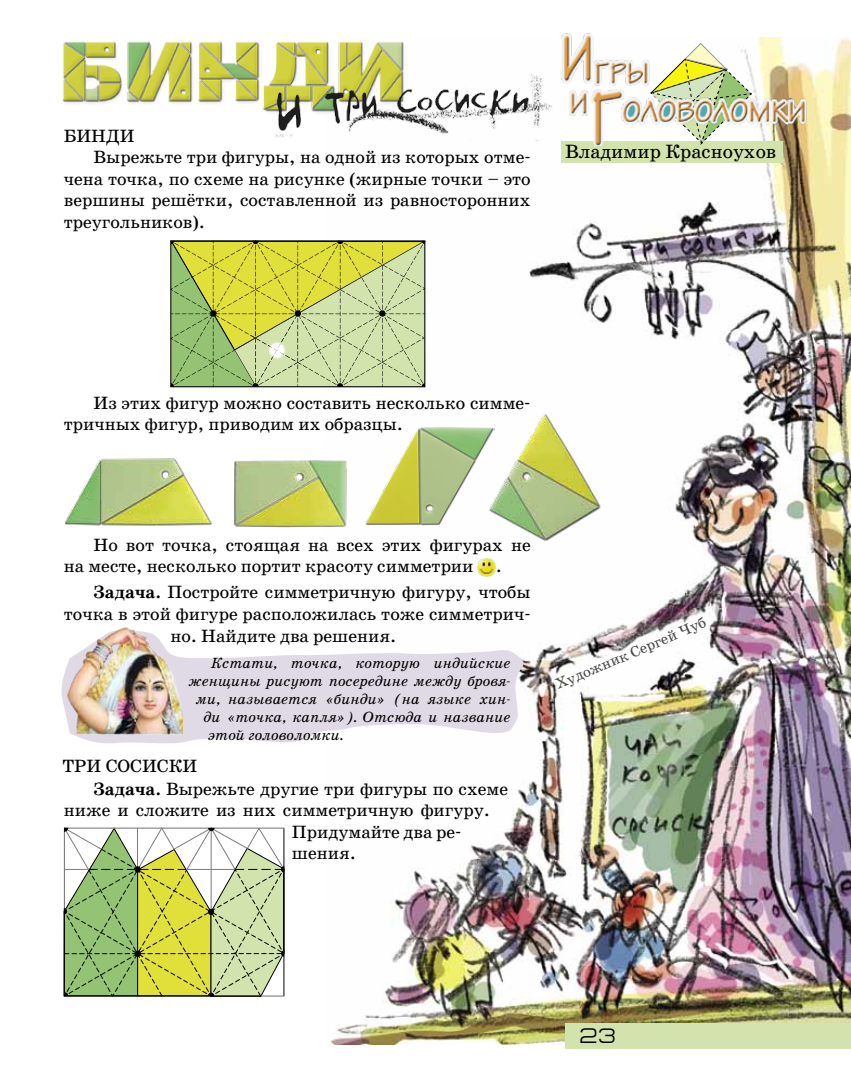
<style>
.page{position:relative;width:851px;height:1085px;background:#fff}
.page>*{position:absolute;margin:0;border:0;box-sizing:border-box;transform-origin:0 0}
.t1{font:21px "Europe Ext";color:#000}
.t2{font:19.5px "School Book C";color:#000}
.t3{font:18px/21.6px "School Book C";color:#000}
.t4{font:italic 15px "School Book C";color:#000}
.t5{font:15px "School Book AC";color:#484848}
.s1{font-weight:700}
</style>
<div class="page">
<img style="left:323px;top:39px;width:527px;height:1004px">
<svg style="left:61px;top:628px;width:470px;height:118px;fill:#e0dae6"></svg>
<div style="left:561px;top:141px;width:221px;height:21px;background:#d3e3ad"></div>
<div style="left:566px;top:1023px;width:284px;height:25px;background:#d3e3ad"></div>
<img style="left:553px;top:33px;width:255px;height:112px">
<svg style="left:170px;top:240px;width:255px;height:147px;background:#c0ce72"></svg>
<img style="left:62px;top:39px;width:346px;height:73px">
<img style="left:270px;top:70px;width:284px;height:70px">
<svg style="left:63px;top:827px;width:222px;height:170px"></svg>
<img style="left:477px;top:559px;width:18px;height:18px">
<img style="left:63px;top:627px;width:120px;height:107px">
<img style="left:487px;top:409px;width:116px;height:133px">
<img style="left:364px;top:426px;width:130px;height:100px">
<img style="left:65px;top:458px;width:147px;height:68px">
<img style="left:234px;top:458px;width:115px;height:71px">
<p class="t3" style="left:64px;top:125px;width:72px">Бинди</p>
<p class="t3" style="left:94px;top:146px;width:438px">Вырежьте три фигуры, на одной из которых отме-</p>
<p class="t3" style="left:64px;top:168px;width:468px">чена точка, по схеме на рисунке (жирные точки – это</p>
<p class="t3" style="left:64px;top:190px;width:468px">вершины решётки, составленной из равносторонних</p>
<p class="t3" style="left:64px;top:211px;width:143px">треугольников).</p>
<p class="t2" style="left:565px;top:141px;width:213px">Владимир Красноухов</p>
<p class="t3" style="left:64px;top:392px;width:468px;text-indent:30px">Из этих фигур можно составить несколько симме&shy;тричных фигур, приводим их образцы.</p>
<p class="t3" style="left:64px;top:534px;width:468px;text-indent:30px">Но вот точка, стоящая на всех этих фигурах не на месте, несколько портит красоту симметрии .</p>
<p class="t3" style="left:94px;top:581px;width:438px"><span class="s1">Задача.</span> Постройте симметричную фигуру, чтобы</p>
<p class="t3" style="left:64px;top:603px;width:468px">точка в этой фигуре расположилась тоже симметрич-</p>
<p class="t3" style="left:170px;top:624px;width:227px">но. Найдите два решения.</p>
<p class="t4" style="left:211px;top:654px;width:301px">Кстати, точка, которую индийские</p>
<p class="t4" style="left:188px;top:672px;width:323px">женщины рисуют посередине между бровя-</p>
<p class="t4" style="left:196px;top:690px;width:316px">ми, называется «бинди» (на языке хин-</p>
<p class="t4" style="left:203px;top:708px;width:308px">ди «точка, капля»). Отсюда и название</p>
<p class="t4" style="left:208px;top:726px;width:137px">этой головоломки.</p>
<p class="t3" style="left:62px;top:755px;width:136px">Три сосиски</p>
<p class="t3" style="left:94px;top:777px;width:416px"><span class="s1">Задача.</span> Вырежьте другие три фигуры по схеме</p>
<p class="t3" style="left:64px;top:799px;width:427px">ниже и сложите из них симметричную фигуру.</p>
<p class="t3" style="left:292px;top:821px;width:171px">Придумайте два ре-</p>
<p class="t3" style="left:292px;top:842px;width:66px">шения.</p>
<p class="t5" style="left:553px;top:677px;width:163px;rotate:-23deg">Художник Сергей Чуб</p>
<p class="t1" style="left:579px;top:1024px;width:38px">23</p>
</div>
